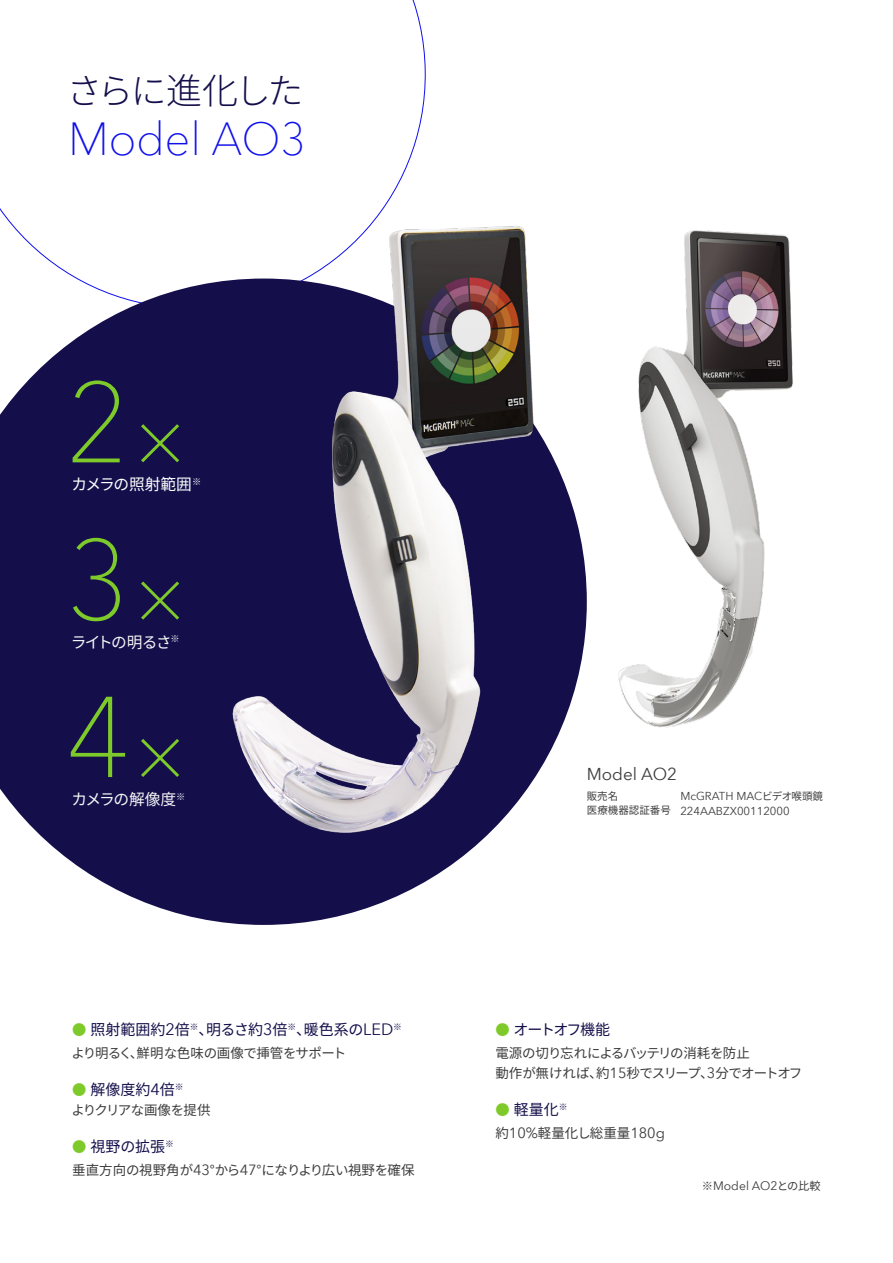
<style>
.page{position:relative;width:893px;height:1263px;background:#fff}
.page>*{position:absolute;margin:0;border:0;box-sizing:border-box;transform-origin:0 0}
.t1{font:100 113.4px "Avenir Next World";color:#7eca2a}
.t2{font:300 60px "Noto Sans JP";color:#7eca2a}
.t3{font:100 45.3px "Avenir Next World";color:#1010eb}
.t4{font:300 36px "Noto Sans JP";letter-spacing:-.07em;color:#140f4b}
.t5{font:16.95px "Avenir Next World";color:#3c3c3c}
.t6{font:15.75px "Noto Sans JP";letter-spacing:-.02em;color:#fff}
.t7{font:15.75px "Noto Sans JP";letter-spacing:-.085em;color:#f5f5f5}
.t8{font:15.75px "Noto Sans JP";letter-spacing:-.05em;color:#f5f5f5}
.t9{font:15px "Noto Sans JP";color:#140f4b}
.t10{font:15px "Noto Sans JP";letter-spacing:-.095em;color:#140f4b}
.t11{font:13.5px "Noto Sans JP";letter-spacing:-.03em;color:#3c3c3c}
.t12{font:13.5px/20.2px "Noto Sans JP";letter-spacing:-.06em;color:#3c3c3c}
.t13{font:13.5px "Noto Sans JP";color:#3c3c3c}
.t14{font:13.5px "Noto Sans JP";letter-spacing:-.05em;color:#3c3c3c}
.t15{font:12.15px "Avenir Next World";color:#3c3c3c}
.t16{font:11.4px/14.2px "Avenir Next World";color:#3c3c3c}
.t17{font:10.5px "Noto Sans JP";color:#3c3c3c}
.t18{font:9.15px "Noto Sans JP";color:#f5f5f5}
.t19{font:9.15px "Noto Sans JP";color:#fff}
.s1{font-family:"Noto Sans JP";font-size:10.5px}
.s2{font-weight:700;font-size:14.25px;color:#7eca2a}
.s3{font-family:"Avenir Next World";font-size:16.2px}
.s4{font-family:"Avenir Next World";font-size:14.55px}
.s5{font-family:"Noto Sans JP";font-size:11.25px}
</style>
<div class="page">
<svg style="left:0;top:0;width:426px;height:279px"></svg>
<svg style="left:0;top:279px;width:587px;height:646px;fill:#140f4b"></svg>
<img style="left:618px;top:230px;width:175px;height:498px">
<img style="left:224px;top:217px;width:317px;height:625px">
<h3 class="t4" style="left:67px;top:70px;width:238px">さらに進化した</h3>
<h3 class="t3" style="left:68px;top:103px;width:240px">Model AO3</h3>
<h1 class="t1" style="left:66px;top:332px;width:66px">2</h1>
<p class="t6" style="left:72px;top:476px;width:122px">カメラの照射範囲</p>
<h2 class="t2" style="left:130px;top:410px;width:61px">×</h2>
<p class="t19" style="left:192px;top:476px;width:11px">※</p>
<h1 class="t1" style="left:66px;top:489px;width:66px">3</h1>
<p class="t7" style="left:71px;top:633px;width:103px">ライトの明るさ</p>
<h2 class="t2" style="left:130px;top:567px;width:61px">×</h2>
<p class="t18" style="left:171px;top:634px;width:11px">※</p>
<h1 class="t1" style="left:66px;top:646px;width:66px">4</h1>
<p class="t8" style="left:72px;top:790px;width:106px">カメラの解像度</p>
<h2 class="t2" style="left:130px;top:724px;width:61px">×</h2>
<p class="t18" style="left:176px;top:791px;width:11px">※</p>
<p class="t5" style="left:587px;top:760px;width:92px">Model AO2</p>
<p class="t16" style="left:587px;top:789px;width:238px;text-indent:94px">McGRATH MAC<span class="s1">ビデオ喉頭鏡医療機器認証番号</span> 224AABZX00112000</p>
<p class="t17" style="left:587px;top:790px;width:33px">販売名</p>
<p class="t9" style="left:72px;top:1021px;width:331px"><span class="s2">●</span> 照射範囲約<span class="s3">2</span>倍<sup>※</sup>、明るさ約<span class="s3">3</span>倍<sup>※</sup>、暖色系の<span class="s3">LED</span><sup>※</sup></p>
<p class="t11" style="left:72px;top:1045px;width:276px">より明るく、鮮明な色味の画像で挿管をサポート</p>
<p class="t9" style="left:72px;top:1081px;width:113px"><span class="s2">●</span> 解像度約<span class="s3">4</span>倍<sup>※</sup></p>
<p class="t14" style="left:72px;top:1102px;width:140px">よりクリアな画像を提供</p>
<p class="t9" style="left:72px;top:1138px;width:103px"><span class="s2">●</span> 視野の拡張<sup>※</sup></p>
<p class="t11" style="left:72px;top:1162px;width:344px">垂直方向の視野角が<span class="s4">43</span>°から<span class="s4">47</span>°になりより広い視野を確保</p>
<p class="t10" style="left:495px;top:1021px;width:116px"><span class="s2">●</span> オートオフ機能</p>
<p class="t12" style="left:495px;top:1043px;width:309px">電源の切り忘れによるバッテリの消耗を防止<br>動作が無ければ、約<span class="s4">15</span>秒でスリープ、<span class="s4">3</span>分でオートオフ</p>
<p class="t9" style="left:495px;top:1101px;width:74px"><span class="s2">●</span> 軽量化<sup>※</sup></p>
<p class="t13" style="left:495px;top:1125px;width:171px">約<span class="s4">10%</span>軽量化し総重量<span class="s4">180g</span></p>
<p class="t15" style="left:702px;top:1176px;width:120px"><span class="s5">※</span>Model AO2<span class="s5">との比較</span></p>
</div>
